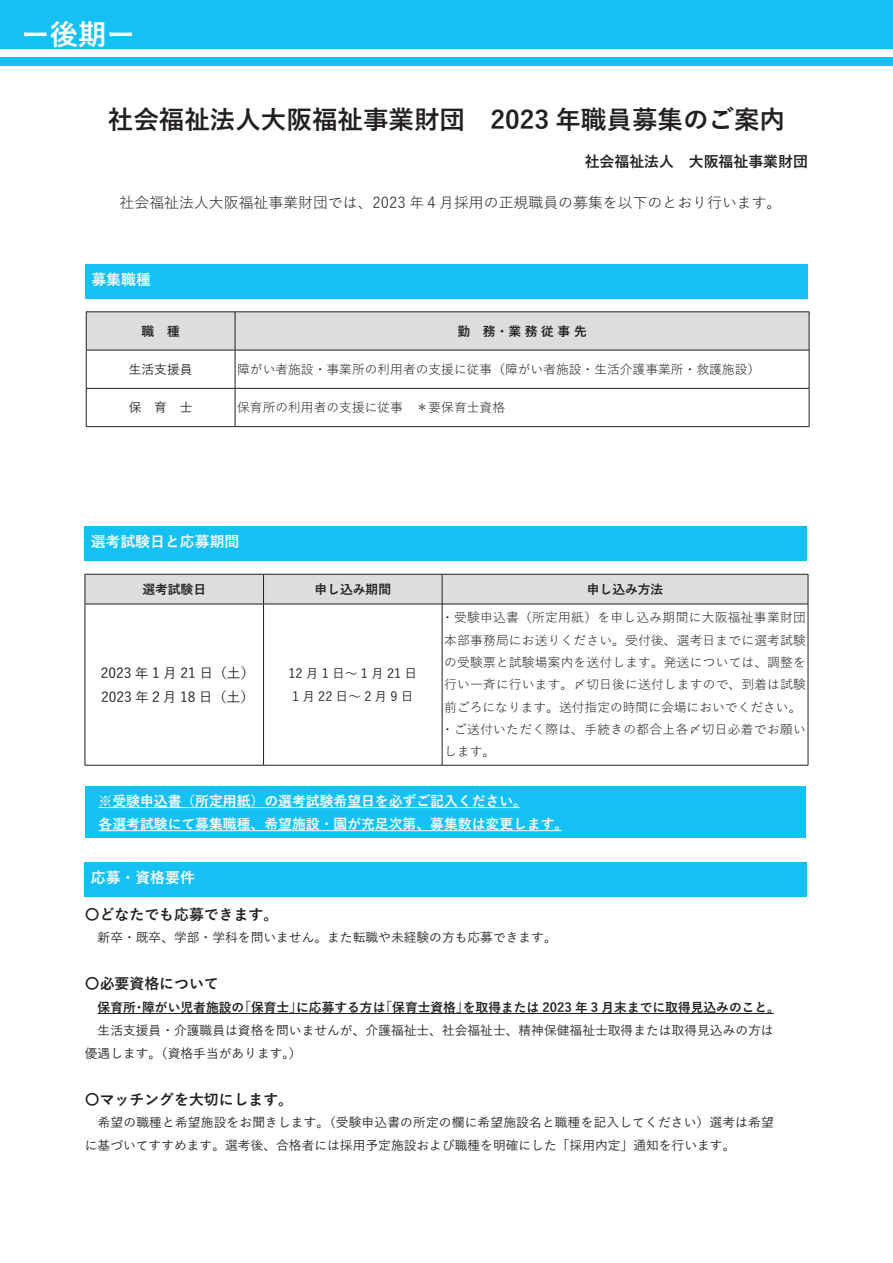
<style>
.page{position:relative;width:893px;height:1263px;background:#fff}
.page>*{position:absolute;margin:0;border:0;box-sizing:border-box;transform-origin:0 0}
.t1{font:700 28.65px "Yu Gothic";color:#fff}
.t2{font:700 25.5px "Yu Gothic";color:#231f20}
.t3{font:700 14.85px "Yu Gothic";color:#231f20}
.t4{font:14.85px "Yu Gothic";color:#231f20}
.t5{font:700 14.85px "Yu Gothic";color:#fff}
.t6{font:700 13.8px "Yu Gothic";color:#fff}
.t7{font:500 13.8px "Yu Gothic";color:#231f20}
.t8{font:500 12.75px/23.1px "Yu Gothic";color:#231f20}
.t9{font:12.75px/22.4px "Yu Gothic";color:#231f20;text-align:justify}
.t10{font:700 12.75px "Yu Gothic";color:#231f20}
.t11{font:12.75px/22.4px "Yu Gothic";letter-spacing:.025em;color:#231f20}
.t12{font:500 12.75px "Yu Gothic";letter-spacing:.25em;color:#231f20}
</style>
<div class="page">
<div style="left:85px;top:264px;width:723px;height:34px;background:#15c0f2"></div>
<div style="left:87px;top:313px;width:722px;height:37px;background:#dcdddf"></div>
<hr style="left:86px;top:312px;width:149px;height:1px;background:#231f20">
<hr style="left:86px;top:312px;width:1px;height:38px;background:#231f20">
<hr style="left:235px;top:312px;width:574px;height:1px;background:#231f20">
<hr style="left:235px;top:312px;width:1px;height:38px;background:#231f20">
<hr style="left:809px;top:312px;width:1px;height:38px;background:#231f20">
<hr style="left:86px;top:350px;width:149px;height:1px;background:#231f20">
<hr style="left:86px;top:350px;width:1px;height:38px;background:#231f20">
<hr style="left:235px;top:350px;width:574px;height:1px;background:#231f20">
<hr style="left:235px;top:350px;width:1px;height:38px;background:#231f20">
<hr style="left:809px;top:350px;width:1px;height:38px;background:#231f20">
<hr style="left:86px;top:388px;width:149px;height:1px;background:#231f20">
<hr style="left:86px;top:389px;width:1px;height:37px;background:#231f20">
<hr style="left:235px;top:388px;width:574px;height:1px;background:#231f20">
<hr style="left:235px;top:389px;width:1px;height:37px;background:#231f20">
<hr style="left:809px;top:389px;width:1px;height:37px;background:#231f20">
<hr style="left:86px;top:426px;width:149px;height:1px;background:#231f20">
<hr style="left:235px;top:426px;width:574px;height:1px;background:#231f20">
<div style="left:84px;top:526px;width:723px;height:34px;background:#15c0f2"></div>
<div style="left:86px;top:575px;width:722px;height:29px;background:#dcdddf"></div>
<hr style="left:85px;top:574px;width:179px;height:1px;background:#231f20">
<hr style="left:85px;top:574px;width:1px;height:30px;background:#231f20">
<hr style="left:264px;top:574px;width:178px;height:1px;background:#231f20">
<hr style="left:263px;top:574px;width:1px;height:30px;background:#231f20">
<hr style="left:442px;top:574px;width:366px;height:1px;background:#231f20">
<hr style="left:442px;top:574px;width:1px;height:30px;background:#231f20">
<hr style="left:808px;top:574px;width:1px;height:30px;background:#231f20">
<hr style="left:442px;top:604px;width:366px;height:1px;background:#231f20">
<hr style="left:808px;top:604px;width:1px;height:161px;background:#231f20">
<hr style="left:442px;top:765px;width:366px;height:1px;background:#231f20">
<hr style="left:85px;top:604px;width:1px;height:161px;background:#231f20">
<hr style="left:263px;top:604px;width:1px;height:161px;background:#231f20">
<hr style="left:442px;top:604px;width:1px;height:161px;background:#231f20">
<hr style="left:85px;top:765px;width:179px;height:1px;background:#231f20">
<hr style="left:264px;top:765px;width:178px;height:1px;background:#231f20">
<hr style="left:85px;top:604px;width:179px;height:1px;background:#231f20">
<hr style="left:264px;top:604px;width:178px;height:1px;background:#231f20">
<div style="left:0;top:0;width:893px;height:49px;background:#15c0f2"></div>
<div style="left:0;top:57px;width:893px;height:9px;background:#15c0f2"></div>
<div style="left:84px;top:862px;width:723px;height:34px;background:#15c0f2"></div>
<hr style="left:98px;top:1013px;width:676px;height:1px;background:#231f20">
<div style="left:85px;top:787px;width:721px;height:51px;background:#15c0f2"></div>
<hr style="left:99px;top:807px;width:421px;height:1px;background:#fff">
<hr style="left:99px;top:830px;width:463px;height:1px;background:#fff">
<p class="t1" style="left:21px;top:18px;width:115px">ー後期ー</p>
<p class="t2" style="left:108px;top:105px;width:679px">社会福祉法人大阪福祉事業財団　2023 年職員募集のご案内</p>
<p class="t3" style="left:585px;top:154px;width:225px">社会福祉法人　大阪福祉事業財団</p>
<p class="t4" style="left:120px;top:188px;width:663px">社会福祉法人大阪福祉事業財団では、2023 年４月採用の正規職員の募集を以下のとおり行います。</p>
<p class="t5" style="left:91px;top:271px;width:61px">募集職種</p>
<p class="t10" style="left:142px;top:324px;width:40px">職　種</p>
<p class="t10" style="left:457px;top:324px;width:131px">勤 務・業 務 従 事 先</p>
<p class="t8" style="left:129px;top:356px;width:65px">生活支援員</p>
<p class="t9" style="left:237px;top:357px;width:524px">障がい者施設・事業所の利用者の支援に従事（障がい者施設・生活介護事業所・救護施設）</p>
<p class="t8" style="left:129px;top:394px;width:65px">保　育　士</p>
<p class="t9" style="left:237px;top:395px;width:269px">保育所の利用者の支援に従事　＊要保育士資格</p>
<p class="t5" style="left:91px;top:533px;width:150px">選考試験日と応募期間</p>
<p class="t10" style="left:142px;top:582px;width:65px">選考試験日</p>
<p class="t10" style="left:315px;top:582px;width:78px">申し込み期間</p>
<p class="t10" style="left:587px;top:582px;width:78px">申し込み方法</p>
<p class="t7" style="left:101px;top:660px;width:155px">2023 年 1 月 21 日（土）</p>
<p class="t7" style="left:101px;top:684px;width:155px">2023 年２月 18 日（土）</p>
<p class="t12" style="left:289px;top:662px;width:130px">12月1日～1月21日</p>
<p class="t12" style="left:292px;top:684px;width:123px">1月22日～2月9日</p>
<p class="t9" style="left:441px;top:605px;width:366px">・受験申込書（所定用紙）を申し込み期間に大阪福祉事業財団本部事務局にお送りください。受付後、選考日までに選考試験の受験票と試験場案内を送付します。発送については、調整を行い一斉に行います。〆切日後に送付しますので、到着は試験前ごろになります。送付指定の時間に会場においでください。</p>
<p class="t11" style="left:441px;top:717px;width:366px">・ご送付いただく際は、手続きの都合上各〆切日必着でお願いします。</p>
<p class="t6" style="left:99px;top:793px;width:430px">※受験申込書（所定用紙）の選考試験希望日を必ずご記入ください。</p>
<p class="t6" style="left:99px;top:816px;width:471px">各選考試験にて募集職種、希望施設・園が充足次第、募集数は変更します。</p>
<p class="t5" style="left:91px;top:869px;width:106px">応募・資格要件</p>
<p class="t3" style="left:85px;top:906px;width:195px">〇どなたでも応募できます。</p>
<p class="t8" style="left:85px;top:924px;width:486px">　新卒・既卒、学部・学科を問いません。また転職や未経験の方も応募できます。　</p>
<p class="t3" style="left:85px;top:975px;width:135px">〇必要資格について</p>
<p class="t10" style="left:98px;top:1000px;width:684px">保育所・障がい児者施設の「保育士」に応募する方は「保育士資格」を取得または 2023 年 3 月末までに取得見込みのこと。</p>
<p class="t8" style="left:85px;top:1017px;width:690px">　生活支援員・介護職員は資格を問いませんが、介護福祉士、社会福祉士、精神保健福祉士取得または取得見込みの方は優遇します。（資格手当があります。）</p>
<p class="t3" style="left:85px;top:1091px;width:210px">〇マッチングを大切にします。</p>
<p class="t8" style="left:85px;top:1109px;width:690px">　希望の職種と希望施設をお聞きします。（受験申込書の所定の欄に希望施設名と職種を記入してください）選考は希望に基づいてすすめます。選考後、合格者には採用予定施設および職種を明確にした「採用内定」通知を行います。</p>
</div>
